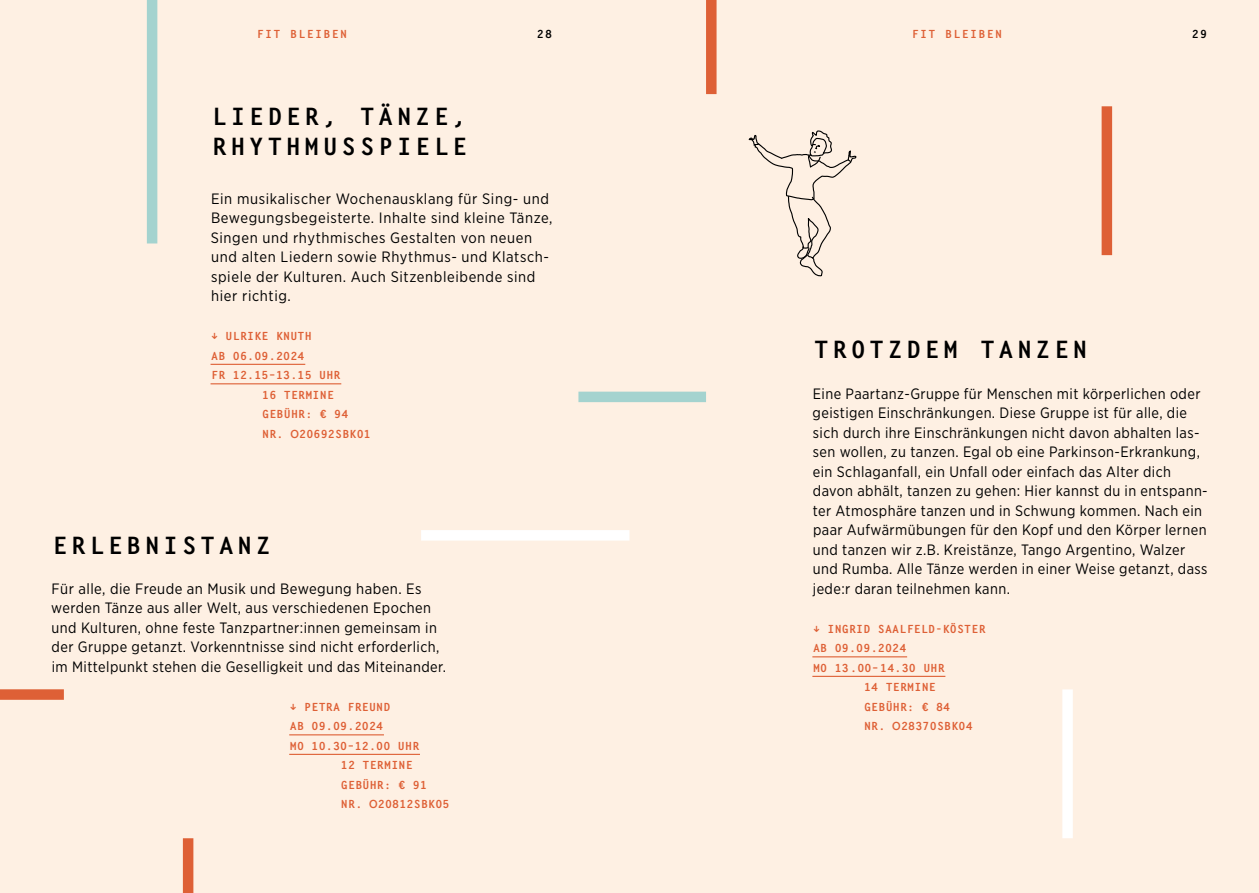
<style>
.page{position:relative;width:1259px;height:893px;background:#fef0e3}
.page>*{position:absolute;margin:0;border:0;box-sizing:border-box;transform-origin:0 0}
.t1{font:24px/29.2px "Koerberhaus";letter-spacing:.03em;color:#000}
.t2{font:15px/19.5px "Gotham Narrow";letter-spacing:.03em;color:#000}
.t3{font:11.25px "Koerberhaus";letter-spacing:-.1em;color:#de6036}
.t4{font:11.25px "Koerberhaus";color:#de6036}
.t5{font:11.25px "Koerberhaus";color:#000}
.s1{font-family:"Helvetica Neue";font-weight:500}
</style>
<div class="page">
<div style="left:1101px;top:106px;width:11px;height:149px;background:#de6036"></div>
<div style="left:578px;top:392px;width:128px;height:10px;background:#a4d3cf"></div>
<div style="left:421px;top:530px;width:208px;height:11px;background:#fff"></div>
<div style="left:1062px;top:689px;width:10px;height:149px;background:#fff"></div>
<div style="left:706px;top:0;width:10px;height:94px;background:#de6036"></div>
<div style="left:0;top:689px;width:64px;height:11px;background:#de6036"></div>
<div style="left:183px;top:838px;width:10px;height:55px;background:#de6036"></div>
<div style="left:147px;top:0;width:10px;height:243px;background:#a4d3cf"></div>
<hr style="left:210px;top:364px;width:95px;height:1px;background:#de6036">
<hr style="left:210px;top:383px;width:131px;height:1px;background:#de6036">
<hr style="left:289px;top:734px;width:95px;height:1px;background:#de6036">
<hr style="left:289px;top:754px;width:131px;height:1px;background:#de6036">
<hr style="left:812px;top:656px;width:95px;height:1px;background:#de6036">
<hr style="left:812px;top:676px;width:133px;height:1px;background:#de6036">
<svg style="left:748px;top:130px;width:109px;height:147px"></svg>
<p class="t4" style="left:256px;top:27px;width:93px">FIT BLEIBEN</p>
<p class="t5" style="left:536px;top:27px;width:18px">28</p>
<p class="t4" style="left:911px;top:27px;width:93px">FIT BLEIBEN</p>
<p class="t5" style="left:1191px;top:27px;width:18px">29</p>
<h1 class="t1" style="left:210px;top:102px;width:260px">LIEDER, TÄNZE,<br>RHYTHMUSSP</h1>
<h1 class="t1" style="left:395px;top:131px;width:75px">IELE</h1>
<p class="t2" style="left:211px;top:188px;width:343px">Ein musikalischer Wochenausklang für Sing- und Bewegungsbegeisterte. Inhalte sind kleine Tänze, Singen und rhythmisches Gestalten von neuen und alten Liedern sowie Rhythmus- und Klatsch&shy;spiele der Kulturen. Auch Sitzenbleibende sind hier richtig.</p>
<p class="t3" style="left:210px;top:329px;width:103px">↓ ULRIKE KNUTH</p>
<p class="t3" style="left:210px;top:349px;width:96px">AB 06.09.2024</p>
<p class="t3" style="left:210px;top:368px;width:132px">FR 12.15–13.15 UHR</p>
<p class="t3" style="left:261px;top:388px;width:75px">16 TERMINE</p>
<p class="t3" style="left:210px;top:407px;width:30px">G</p>
<p class="t3" style="left:269px;top:407px;width:82px">EBÜHR: € 94</p>
<p class="t3" style="left:210px;top:426px;width:30px">N</p>
<p class="t3" style="left:269px;top:426px;width:104px">R. <span class="s1">O</span>20692SBK01</p>
<h1 class="t1" style="left:51px;top:531px;width:147px">ERLEBNISTA</h1>
<h1 class="t1" style="left:236px;top:531px;width:38px">NZ</h1>
<p class="t2" style="left:51px;top:578px;width:396px">Für alle, die Freude an Musik und Bewegung haben. Es werden Tänze aus aller Welt, aus verschiedenen Epochen und Kulturen, ohne feste Tanzpartner:innen gemeinsam in der Gruppe getanzt. Vorkenntnisse sind nicht erforderlich, im Mittelpunkt stehen die Geselligkeit und das Miteinander.</p>
<p class="t3" style="left:289px;top:700px;width:103px">↓ PETRA FREUND</p>
<p class="t3" style="left:289px;top:719px;width:96px">AB 09.09.2024</p>
<p class="t3" style="left:289px;top:739px;width:132px">MO 10.30–12.00 UHR</p>
<p class="t3" style="left:340px;top:758px;width:75px">12 TERMINE</p>
<p class="t3" style="left:289px;top:778px;width:30px">G</p>
<p class="t3" style="left:347px;top:778px;width:82px">EBÜHR: € 91</p>
<p class="t3" style="left:289px;top:797px;width:30px">N</p>
<p class="t3" style="left:347px;top:797px;width:104px">R. <span class="s1">O</span>20812SBK05</p>
<h1 class="t1" style="left:812px;top:334px;width:278px">TROTZDEM TANZEN</h1>
<p class="t2" style="left:812px;top:383px;width:397px">Eine Paartanz-Gruppe für Menschen mit körperlichen oder geistigen Einschränkungen. Diese Gruppe ist für alle, die sich durch ihre Einschränkungen nicht davon abhalten las&shy;sen wollen, zu tanzen. Egal ob eine Parkinson-Erkrankung, ein Schlaganfall, ein Unfall oder einfach das Alter dich davon abhält, tanzen zu gehen: Hier kannst du in entspann&shy;ter Atmosphäre tanzen und in Schwung kommen. Nach ein paar Aufwärmübungen für den Kopf und den Körper lernen und tanzen wir z.B. Kreistänze, Tango Argentino, Walzer und Rumba. Alle Tänze werden in einer Weise getanzt, dass jede:r daran teilnehmen kann.</p>
<p class="t3" style="left:812px;top:622px;width:80px">↓ INGRID SAAL</p>
<p class="t3" style="left:906px;top:622px;width:82px">FELD-KÖSTER</p>
<p class="t3" style="left:812px;top:641px;width:96px">AB 09.09.2024</p>
<p class="t3" style="left:812px;top:661px;width:134px">MO 13.00–14.30 UHR</p>
<p class="t3" style="left:863px;top:680px;width:75px">14 TERMINE</p>
<p class="t3" style="left:812px;top:700px;width:30px">G</p>
<p class="t3" style="left:870px;top:700px;width:82px">EBÜHR: € 84</p>
<p class="t3" style="left:812px;top:719px;width:30px">N</p>
<p class="t3" style="left:870px;top:719px;width:104px">R. <span class="s1">O</span>28370SB K04</p>
</div>
